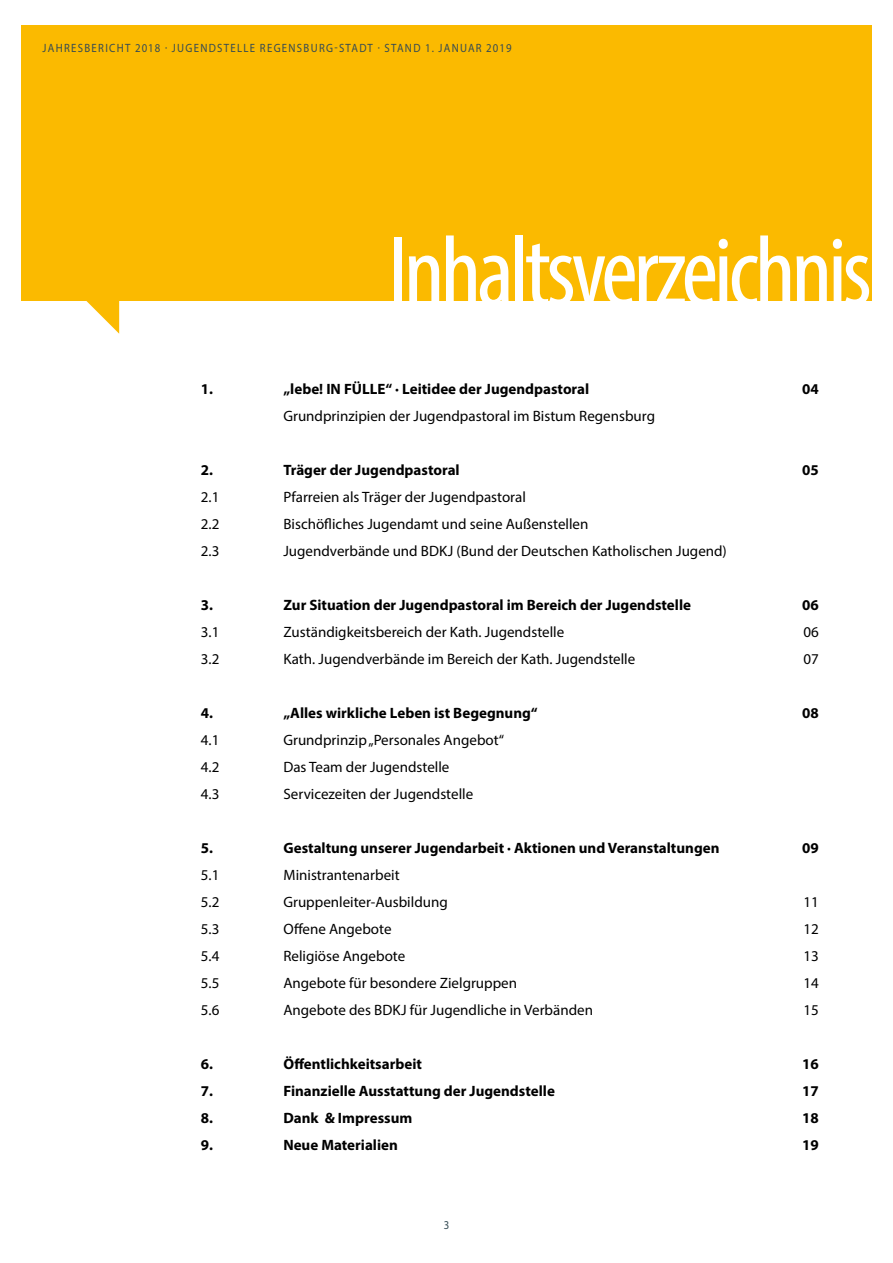
<style>
.page{position:relative;width:893px;height:1263px;background:#fff}
.page>*{position:absolute;margin:0;border:0;box-sizing:border-box;transform-origin:0 0}
.t1{font:condensed 100.5px "Myriad Pro";letter-spacing:-.04em;color:#fff}
.t2{font:15px "Myriad Pro";color:#000}
.t3{font:700 15px "Myriad Pro";color:#000}
.t4{font:12px "Myriad Pro";letter-spacing:.12em;color:#354b54;scale:.9 1}
</style>
<div class="page">
<div style="left:21px;top:26px;width:851px;height:275px;background:#fbba00"></div>
<svg style="left:86px;top:301px;width:33px;height:33px"></svg>
<p class="t4" style="left:43px;top:40px;width:523px">JAHRESBERICHT 2018 · JUGENDSTELLE REGENSBURG-STADT · STAND 1. JANUAR 2019</p>
<h1 class="t1" style="left:388px;top:211px;width:485px">Inhaltsverzeichnis</h1>
<p class="t3" style="left:201px;top:379px;width:14px">1.</p>
<p class="t3" style="left:283px;top:379px;width:307px">„lebe! IN FÜLLE“ · Leitidee der Jugendpastoral</p>
<p class="t3" style="left:802px;top:379px;width:18px">04</p>
<p class="t2" style="left:283px;top:407px;width:373px">Grundprinzipien der Jugendpastoral im Bistum Regensburg</p>
<p class="t3" style="left:201px;top:460px;width:14px">2.</p>
<p class="t3" style="left:283px;top:460px;width:178px">Träger der Jugendpastoral</p>
<p class="t3" style="left:802px;top:460px;width:18px">05</p>
<p class="t2" style="left:201px;top:488px;width:20px">2.1</p>
<p class="t2" style="left:283px;top:488px;width:244px">Pfarreien als Träger der Jugendpastoral</p>
<p class="t2" style="left:201px;top:515px;width:20px">2.2</p>
<p class="t2" style="left:283px;top:515px;width:307px">Bischöfliches Jugendamt und seine Außenstellen</p>
<p class="t2" style="left:201px;top:542px;width:20px">2.3</p>
<p class="t2" style="left:283px;top:542px;width:445px">Jugendverbände und BDKJ (Bund der Deutschen Katholischen Jugend)</p>
<p class="t3" style="left:201px;top:595px;width:14px">3.</p>
<p class="t3" style="left:283px;top:595px;width:409px">Zur Situation der Jugendpastoral im Bereich der Jugendstelle</p>
<p class="t3" style="left:802px;top:595px;width:18px">06</p>
<p class="t2" style="left:201px;top:623px;width:20px">3.1</p>
<p class="t2" style="left:283px;top:623px;width:282px">Zuständigkeitsbereich der Kath. Jugendstelle</p>
<p class="t2" style="left:804px;top:623px;width:17px">06</p>
<p class="t2" style="left:201px;top:650px;width:20px">3.2</p>
<p class="t2" style="left:283px;top:650px;width:353px">Kath. Jugendverbände im Bereich der Kath. Jugendstelle</p>
<p class="t2" style="left:804px;top:650px;width:17px">07</p>
<p class="t3" style="left:201px;top:703px;width:14px">4.</p>
<p class="t3" style="left:283px;top:703px;width:256px">„Alles wirkliche Leben ist Begegnung“</p>
<p class="t3" style="left:802px;top:703px;width:18px">08</p>
<p class="t2" style="left:201px;top:731px;width:20px">4.1</p>
<p class="t2" style="left:283px;top:731px;width:222px">Grundprinzip „Personales Angebot“</p>
<p class="t2" style="left:201px;top:758px;width:20px">4.2</p>
<p class="t2" style="left:283px;top:758px;width:168px">Das Team der Jugendstelle</p>
<p class="t2" style="left:201px;top:785px;width:20px">4.3</p>
<p class="t2" style="left:283px;top:785px;width:191px">Servicezeiten der Jugendstelle</p>
<p class="t3" style="left:201px;top:838px;width:14px">5.</p>
<p class="t3" style="left:283px;top:838px;width:438px">Gestaltung unserer Jugendarbeit · Aktionen und Veranstaltungen</p>
<p class="t3" style="left:802px;top:838px;width:18px">09</p>
<p class="t2" style="left:201px;top:866px;width:20px">5.1</p>
<p class="t2" style="left:283px;top:866px;width:118px">Ministrantenarbeit</p>
<p class="t2" style="left:201px;top:893px;width:20px">5.2</p>
<p class="t2" style="left:283px;top:893px;width:166px">Gruppenleiter-Ausbildung</p>
<p class="t2" style="left:804px;top:893px;width:17px">11</p>
<p class="t2" style="left:201px;top:920px;width:20px">5.3</p>
<p class="t2" style="left:283px;top:920px;width:110px">Offene Angebote</p>
<p class="t2" style="left:804px;top:920px;width:17px">12</p>
<p class="t2" style="left:201px;top:947px;width:20px">5.4</p>
<p class="t2" style="left:283px;top:947px;width:123px">Religiöse Angebote</p>
<p class="t2" style="left:804px;top:947px;width:17px">13</p>
<p class="t2" style="left:201px;top:974px;width:20px">5.5</p>
<p class="t2" style="left:283px;top:974px;width:235px">Angebote für besondere Zielgruppen</p>
<p class="t2" style="left:804px;top:974px;width:17px">14</p>
<p class="t2" style="left:201px;top:1001px;width:20px">5.6</p>
<p class="t2" style="left:283px;top:1001px;width:311px">Angebote des BDKJ für Jugendliche in Verbänden</p>
<p class="t2" style="left:804px;top:1001px;width:17px">15</p>
<p class="t3" style="left:201px;top:1054px;width:14px">6.</p>
<p class="t3" style="left:283px;top:1054px;width:140px">Öffentlichkeitsarbeit</p>
<p class="t3" style="left:802px;top:1054px;width:18px">16</p>
<p class="t3" style="left:201px;top:1081px;width:14px">7.</p>
<p class="t3" style="left:283px;top:1081px;width:273px">Finanzielle Ausstattung der Jugendstelle</p>
<p class="t3" style="left:802px;top:1081px;width:18px">17</p>
<p class="t3" style="left:201px;top:1108px;width:14px">8.</p>
<p class="t3" style="left:283px;top:1108px;width:130px">Dank &amp; Impressum</p>
<p class="t3" style="left:802px;top:1108px;width:18px">18</p>
<p class="t3" style="left:201px;top:1135px;width:14px">9.</p>
<p class="t3" style="left:283px;top:1135px;width:116px">Neue Materialien</p>
<p class="t3" style="left:802px;top:1135px;width:18px">19</p>
<p class="t4" style="left:444px;top:1218px;width:8px">3</p>
</div>
